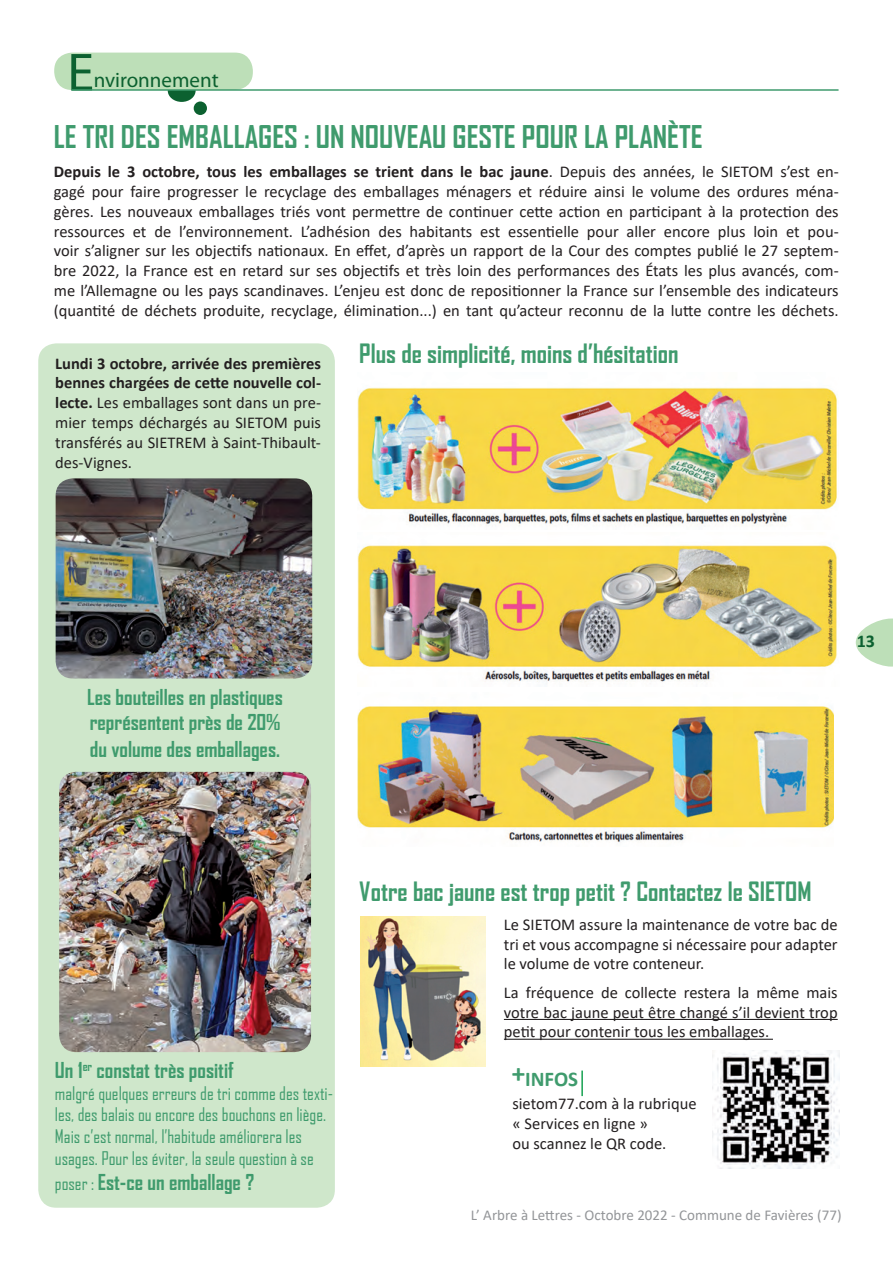
<style>
.page{position:relative;width:893px;height:1263px;background:#fff}
.page>*{position:absolute;margin:0;border:0;box-sizing:border-box;transform-origin:0 0}
.t1{font:54px "Myriad Pro";color:#0c6130}
.t2{font:700 30px "Agency FB";color:#3f9b6d}
.t3{font:700 25.5px "Agency FB";color:#3f9b6d}
.t4{font:700 21px/26.1px "Agency FB";color:#3f9b6d}
.t5{font:21px "Myriad Pro";color:#0c6130}
.t6{font:700 21px "Calibri";color:#3f9b6d}
.t7{font:18px/21.6px "Agency FB";color:#3f9b6d}
.t8{font:700 18px "Calibri";color:#0c6130}
.t9{font:16.5px/19.8px "Calibri";color:#231f20;text-align:justify}
.t10{font:15px "Calibri";color:#939598}
.s1{font-weight:700}
.s2{font-weight:400;font-size:18px}
</style>
<div class="page">
<div style="left:38px;top:343px;width:297px;height:865px;background:#cfe7cb;border-radius:18px"></div>
<div style="left:168px;top:79px;width:28px;height:23px;background:#0c6130;border-radius:50%"></div>
<div style="left:54px;top:53px;width:199px;height:37px;background:#bddfb8;border-radius:18px"></div>
<div style="left:194px;top:101px;width:13px;height:14px;background:#0c6130;border-radius:50%"></div>
<hr style="left:581px;top:1070px;width:2px;height:26px;background:#17a152">
<hr style="left:71px;top:89px;width:767px;height:2px;background:#3f9b6d">
<svg style="left:856px;top:618px;width:37px;height:48px"></svg>
<img style="left:59px;top:772px;width:252px;height:280px">
<img style="left:56px;top:478px;width:256px;height:200px">
<hr style="left:504px;top:1019px;width:334px;height:1px;background:#231f20">
<hr style="left:504px;top:1039px;width:269px;height:1px;background:#231f20">
<img style="left:360px;top:917px;width:125px;height:149px">
<img style="left:358px;top:387px;width:479px;height:139px">
<img style="left:358px;top:545px;width:479px;height:137px">
<img style="left:358px;top:706px;width:475px;height:137px">
<img style="left:713px;top:1050px;width:127px;height:119px">
<h1 class="t1" style="left:67px;top:39px;width:28px">E</h1>
<p class="t5" style="left:94px;top:67px;width:126px">nvironnement</p>
<h2 class="t2" style="left:54px;top:118px;width:650px">LE TRI DES EMBALLAGES : UN NOUVEAU GESTE POUR LA PLANÈTE</h2>
<p class="t9" style="left:54px;top:161px;width:786px"><span class="s1">Depuis le 3 octobre, tous les emballages se trient dans le bac jaune</span>. Depuis des années, le SIETOM s’est en&shy;gagé pour faire progresser le recyclage des emballages ménagers et réduire ainsi le volume des ordures ména&shy;gères. Les nouveaux emballages triés vont permettre de continuer cette action en participant à la protection des ressources et de l’environnement. L’adhésion des habitants est essentielle pour aller encore plus loin et pou&shy;voir s’aligner sur les objectifs nationaux. En effet, d’après un rapport de la Cour des comptes publié le 27 septem&shy;bre 2022, la France est en retard sur ses objectifs et très loin des performances des États les plus avancés, com&shy;me l’Allemagne ou les pays scandinaves. L’enjeu est donc de repositionner la France sur l’ensemble des indicateurs (quantité de déchets produite, recyclage, élimination...) en tant qu’acteur reconnu de la lutte contre les déchets.</p>
<p class="t9" style="left:55px;top:353px;width:267px"><span class="s1">Lundi 3 octobre, arrivée des premières bennes chargées de cette nouvelle col&shy;lecte.</span> Les emballages sont dans un pre&shy;mier temps déchargés au SIETOM puis transférés au SIETREM à Saint-Thibault&shy;des-Vignes.</p>
<h3 class="t3" style="left:359px;top:337px;width:321px">Plus de simplicité, moins d’hésitation</h3>
<p class="t4" style="left:87px;top:683px;width:197px">Les bouteilles en plastiques représentent près de 20% du volume des emballages.</p>
<p class="t8" style="left:857px;top:629px;width:20px">13</p>
<p class="t4" style="left:55px;top:1057px;width:180px">Un 1<sup>er</sup> constat très positif</p>
<p class="t7" style="left:55px;top:1082px;width:280px">malgré quelques erreurs de tri comme des texti&shy;les, des balais ou encore des bouchons en liège.<br>Mais c’est normal, l’habitude améliorera les usages. Pour les éviter, la seule question à se</p>
<p class="t4" style="left:55px;top:1168px;width:201px"><span class="s2">poser :</span> Est-ce un emballage ?</p>
<h3 class="t3" style="left:359px;top:875px;width:454px">Votre bac jaune est trop petit ? Contactez le SIETOM</h3>
<p class="t9" style="left:504px;top:914px;width:335px">Le SIETOM assure la maintenance de votre bac de tri et vous accompagne si nécessaire pour adapter le volume de votre conteneur.</p>
<p class="t9" style="left:504px;top:982px;width:335px">La fréquence de collecte restera la même mais votre bac jaune peut être changé s’il devient trop petit pour contenir tous les emballages.</p>
<p class="t6" style="left:512px;top:1064px;width:68px"><sup>+</sup>INFOS</p>
<p class="t9" style="left:512px;top:1093px;width:186px;text-align:left">sietom77.com à la rubrique « Services en ligne »<br>ou scannez le QR code.</p>
<p class="t10" style="left:471px;top:1204px;width:372px">L’ Arbre à Lettres - Octobre 2022 - Commune de Favières (77)</p>
</div>
